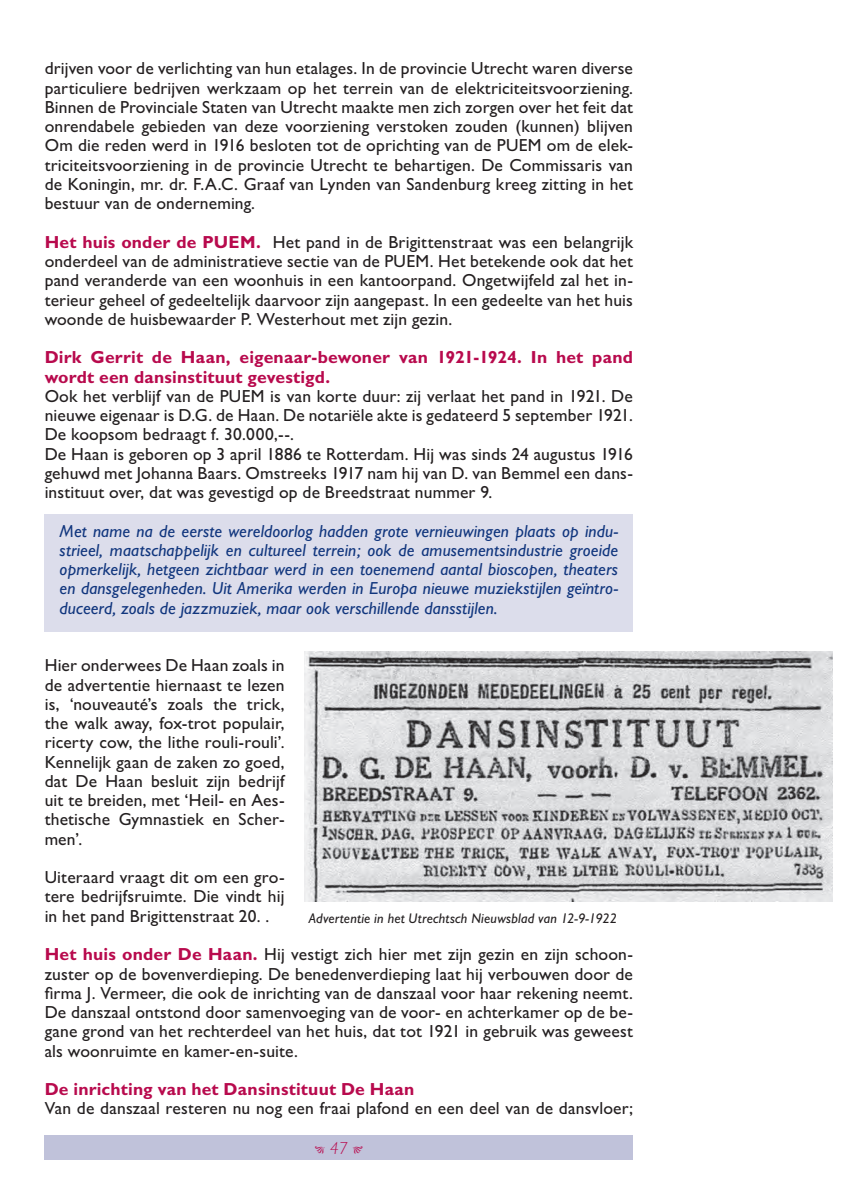
<style>
.page{position:relative;width:859px;height:1191px;background:#fff}
.page>*{position:absolute;margin:0;border:0;box-sizing:border-box;transform-origin:0 0}
.t1{font:17.5px/19.2px "M Gill Sans";letter-spacing:.01em;color:#231f20;text-align:justify}
.t2{font:italic 17.5px/19.2px "M Gill Sans";letter-spacing:.005em;color:#11367e;text-align:justify}
.t3{font:700 17.5px/19.2px "M Gill Sans";letter-spacing:.01em;color:#b80a4d}
.t4{font:italic 300 17.5px "M Gill Sans";color:#b80a4d}
.t5{font:italic 14px "M Gill Sans";letter-spacing:.015em;color:#231f20}
.s1{font-weight:700;color:#b80a4d}
</style>
<div class="page">
<div style="left:45px;top:1135px;width:587px;height:25px;background:#c0c2da"></div>
<div style="left:45px;top:514px;width:587px;height:118px;background:#dcddeb"></div>
<img style="left:304px;top:651px;width:528px;height:250px">
<p class="t1" style="left:45px;top:59px;width:589px">drijven voor de verlichting van hun etalages. In de provincie Utrecht waren diverse particuliere bedrijven werkzaam op het terrein van de elektriciteitsvoorziening.<br>Binnen de Provinciale Staten van Utrecht maakte men zich zorgen over het feit dat onrendabele gebieden van deze voorziening verstoken zouden (kunnen) blijven Om die reden werd in 1916 besloten tot de oprichting van de PUEM om de elek&shy;triciteitsvoorziening in de provincie Utrecht te behartigen. De Commissaris van de Koningin, mr. dr. F.A.C. Graaf van Lynden van Sandenburg kreeg zitting in het bestuur van de onderneming.</p>
<p class="t1" style="left:45px;top:232px;width:589px"><span class="s1">Het huis onder de PUEM.</span> Het pand in de Brigittenstraat was een belangrijk onderdeel van de administratieve sectie van de PUEM. Het betekende ook dat het pand veranderde van een woonhuis in een kantoorpand. Ongetwijfeld zal het in&shy;terieur geheel of gedeeltelijk daarvoor zijn aangepast. In een gedeelte van het huis woonde de huisbewaarder P. Westerhout met zijn gezin.</p>
<p class="t3" style="left:45px;top:348px;width:589px">Dirk Gerrit de Haan, eigenaar-bewoner van 1921-1924. In het pand wordt een dansinstituut gevestigd.</p>
<p class="t1" style="left:45px;top:386px;width:589px;text-align:left">Ook het verblijf van de PUEM is van korte duur: zij verlaat het pand in 1921. De nieuwe eigenaar is D.G. de Haan. De notariële akte is gedateerd 5 september 1921.<br>De koopsom bedraagt f. 30.000,--.<br>De Haan is geboren op 3 april 1886 te Rotterdam. Hij was sinds 24 augustus 1916 gehuwd met Johanna Baars. Omstreeks 1917 nam hij van D. van Bemmel een dans&shy;instituut over, dat was gevestigd op de Breedstraat nummer 9.</p>
<p class="t2" style="left:60px;top:521px;width:560px">Met name na de eerste wereldoorlog hadden grote vernieuwingen plaats op indu&shy;strieel, maatschappelijk en cultureel terrein; ook de amusementsindustrie groeide opmerkelijk, hetgeen zichtbaar werd in een toenemend aantal bioscopen, theaters en dansgelegenheden. Uit Amerika werden in Europa nieuwe muziekstijlen geïntro&shy;duceerd, zoals de jazzmuziek, maar ook verschillende dansstijlen.</p>
<p class="t1" style="left:45px;top:656px;width:241px">Hier onderwees De Haan zoals in de advertentie hiernaast te lezen is, ‘nouveauté’s zoals the trick, the walk away, fox-trot populair, ricerty cow, the lithe rouli-rouli’.<br>Kennelijk gaan de zaken zo goed, dat De Haan besluit zijn bedrijf uit te breiden, met ‘Heil- en Aes&shy;thetische Gymnastiek en Scher&shy;men’.</p>
<p class="t1" style="left:45px;top:868px;width:241px">Uiteraard vraagt dit om een gro&shy;tere bedrijfsruimte. Die vindt hij in het pand Brigittenstraat 20. .</p>
<p class="t1" style="left:45px;top:945px;width:589px"><span class="s1">Het huis onder De Haan.</span> Hij vestigt zich hier met zijn gezin en zijn schoon&shy;zuster op de bovenverdieping. De benedenverdieping laat hij verbouwen door de firma J. Vermeer, die ook de inrichting van de danszaal voor haar rekening neemt.<br>De danszaal ontstond door samenvoeging van de voor- en achterkamer op de be&shy;gane grond van het rechterdeel van het huis, dat tot 1921 in gebruik was geweest als woonruimte en kamer-en-suite.</p>
<p class="t3" style="left:45px;top:1079px;width:371px">De inrichting van het Dansinstituut De Haan</p>
<p class="t1" style="left:45px;top:1099px;width:589px">Van de danszaal resteren nu nog een fraai plafond en een deel van de dansvloer;</p>
<p class="t5" style="left:308px;top:911px;width:310px">Advertentie in het Utrechtsch Nieuwsblad van 12-9-1922</p>
<p class="t4" style="left:329px;top:1138px;width:20px">47</p>
</div>
